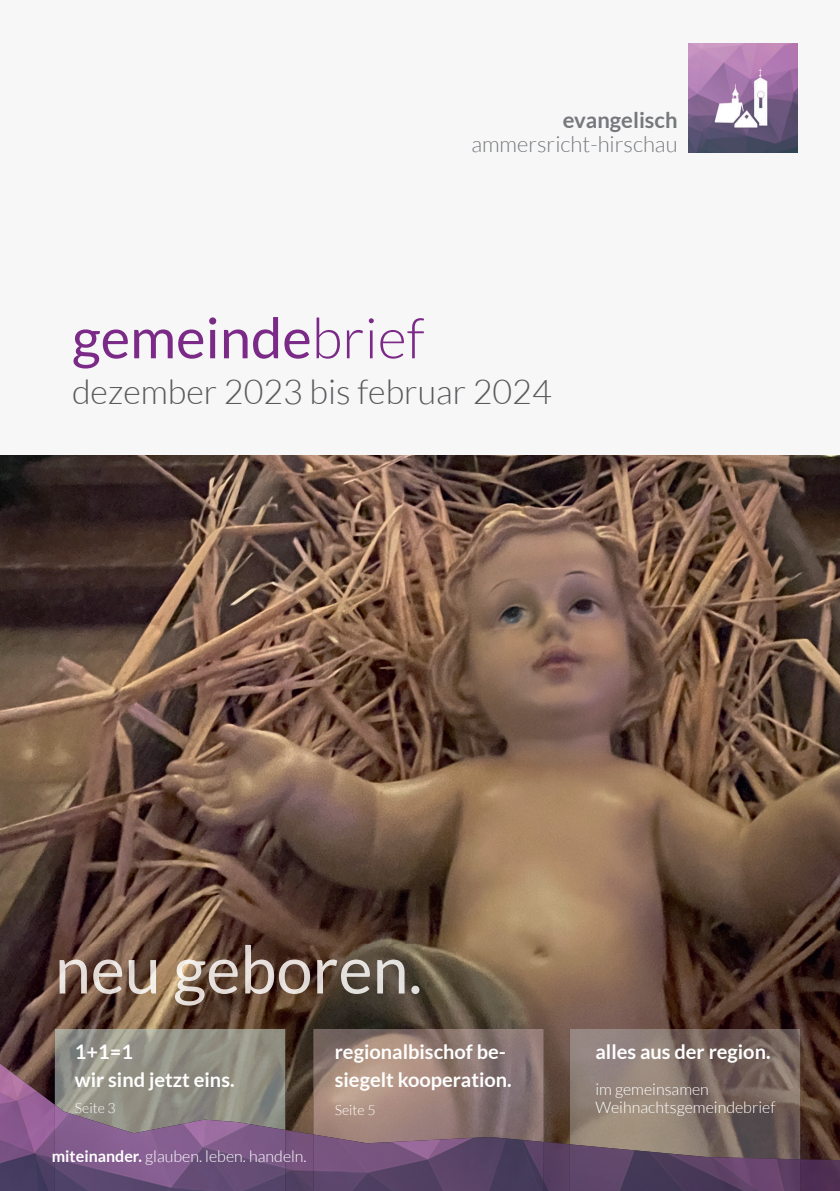
<style>
.page{position:relative;width:840px;height:1191px;background:#fff}
.page>*{position:absolute;margin:0;border:0;box-sizing:border-box;transform-origin:0 0}
.t1{font:56px "Lato";color:#7c2a88}
.t2{font:300 34px "Lato";color:#5a5a5d}
.t3{font:300 22px "Lato";color:#76787b}
.t4{font:700 22px "Lato";color:#76787b}
.t5{font:700 20px/28px "Lato";color:#fff}
.t6{font:300 16px/18px "Lato";color:#fff}
.t7{font:300 14px "Lato";color:#fff}
.s1{font-weight:300}
.s2{font-weight:700}
</style>
<div class="page">
<img style="left:0;top:455px;width:839px;height:704px">
<div style="left:0;top:0;width:839px;height:454px;background:#f7f7f8"></div>
<img style="left:313px;top:1029px;width:230px;height:34px">
<img style="left:55px;top:1029px;width:230px;height:34px">
<img style="left:569px;top:1029px;width:230px;height:115px">
<img style="left:0;top:1063px;width:569px;height:128px">
<img style="left:313px;top:1134px;width:230px;height:57px">
<img style="left:55px;top:1104px;width:230px;height:87px">
<img style="left:799px;top:1159px;width:40px;height:32px">
<img style="left:569px;top:1144px;width:230px;height:47px">
<img style="left:688px;top:43px;width:109px;height:109px">
<img style="left:60px;top:945px;width:359px;height:60px">
<p class="t4" style="left:562px;top:107px;width:116px">evangelisch</p>
<p class="t3" style="left:471px;top:132px;width:207px">ammersricht-hirschau</p>
<h1 class="t1" style="left:72px;top:307px;width:354px">gemeinde<span class="s1">brief</span></h1>
<h2 class="t2" style="left:72px;top:373px;width:481px">dezember 2023 bis februar 2024</h2>
<p class="t5" style="left:75px;top:1037px;width:161px">1+1=1<br>wir sind jetzt eins.</p>
<p class="t7" style="left:75px;top:1100px;width:42px">Seite 3</p>
<p class="t6" style="left:52px;top:1147px;width:256px"><span class="s2">miteinander.</span> glauben. leben. handeln.</p>
<p class="t5" style="left:334px;top:1037px;width:178px">regionalbischof be&shy;siegelt kooperation.</p>
<p class="t7" style="left:334px;top:1102px;width:42px">Seite 5</p>
<p class="t5" style="left:595px;top:1037px;width:176px">alles aus der region.</p>
<p class="t6" style="left:595px;top:1080px;width:181px">im gemeinsamen<br>Weihnachtsgemeindebrief</p>
</div>
